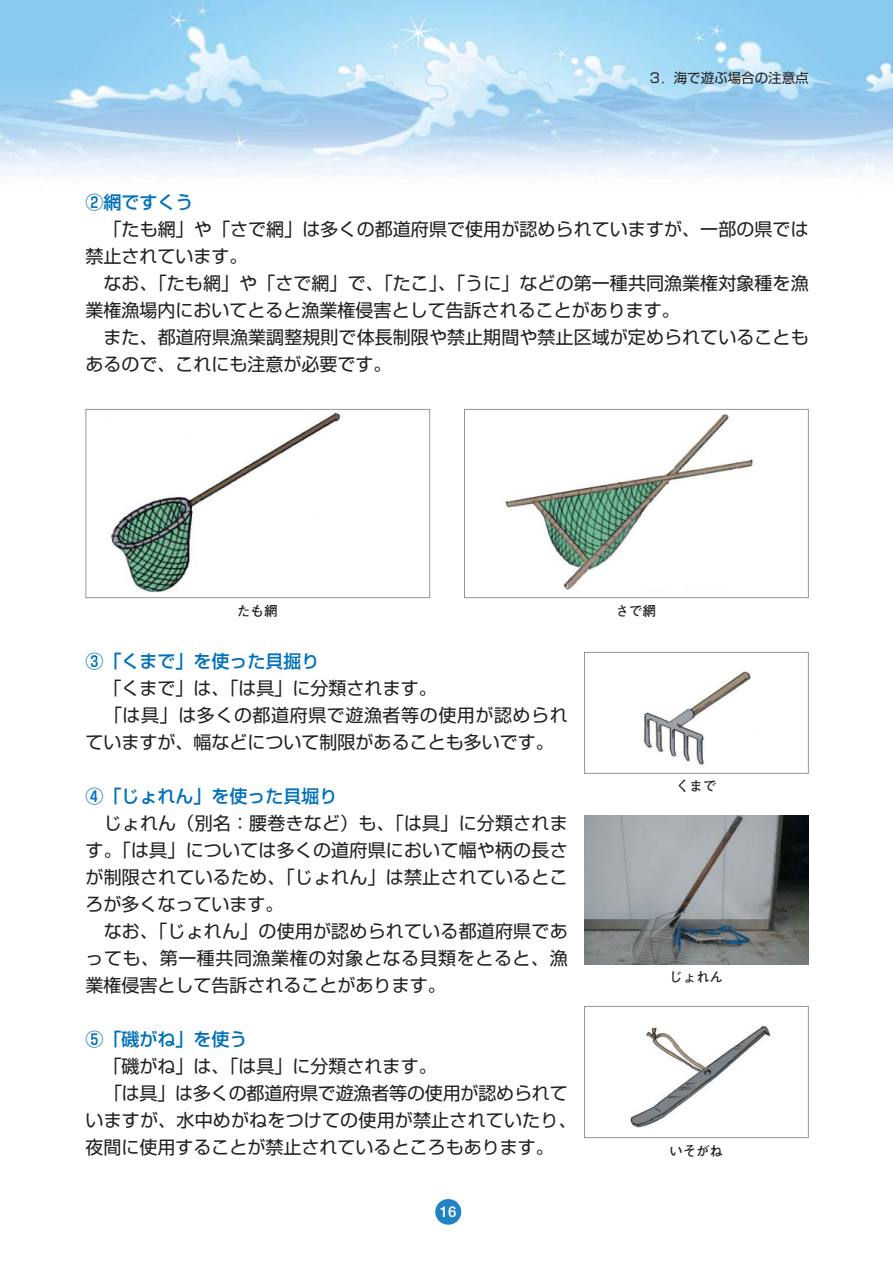
<style>
.page{position:relative;width:893px;height:1263px;background:#fff}
.page>*{position:absolute;margin:0;border:0;box-sizing:border-box;transform-origin:0 0}
.t1{font:18px/27px "Shin Go";letter-spacing:.005em;color:#231f20}
.t2{font:500 18px "Shin Go";color:#0071bc}
.t3{font:18px "Shin Go";letter-spacing:.03em;color:#231f20}
.t4{font:700 15px "Futo Go B101";color:#fff}
.t5{font:700 13.5px "Futo Go B101";color:#231f20}
.t6{font:13.5px "Shin Go";color:#231f20}
</style>
<div class="page">
<img style="left:0;top:0;width:892px;height:179px">
<div style="left:435px;top:1199px;width:26px;height:26px;background:#2183c6;border-radius:50%"></div>
<img style="left:110px;top:411px;width:231px;height:182px">
<div style="left:85px;top:409px;width:345px;height:189px;border:1px solid #939598"></div>
<img style="left:505px;top:413px;width:248px;height:177px">
<div style="left:464px;top:409px;width:344px;height:189px;border:1px solid #939598"></div>
<img style="left:643px;top:671px;width:108px;height:94px">
<div style="left:584px;top:652px;width:224px;height:122px;border:1px solid #939598"></div>
<img style="left:584px;top:816px;width:224px;height:148px">
<img style="left:630px;top:1025px;width:141px;height:103px">
<div style="left:584px;top:1006px;width:224px;height:132px;border:1px solid #939598"></div>
<p class="t6" style="left:650px;top:73px;width:160px">3．海で遊ぶ場合の注意点</p>
<p class="t2" style="left:85px;top:196px;width:109px">②網ですくう</p>
<p class="t1" style="left:85px;top:218px;width:724px;text-indent:18px">「たも網」や「さで網」は多くの都道府県で使用が認められていますが、一部の県では禁止されています。</p>
<p class="t1" style="left:85px;top:272px;width:724px;text-indent:18px">なお、「たも網」や「さで網」で、「たこ」、「うに」などの第一種共同漁業権対象種を漁業権漁場内においてとると漁業権侵害として告訴されることがあります。</p>
<p class="t1" style="left:85px;top:326px;width:724px;text-indent:18px">また、都道府県漁業調整規則で体長制限や禁止期間や禁止区域が定められていることもあるので、これにも注意が必要です。</p>
<p class="t5" style="left:237px;top:606px;width:42px">たも網</p>
<p class="t5" style="left:615px;top:606px;width:42px">さで網</p>
<p class="t2" style="left:85px;top:654px;width:236px">③「くまで」を使った貝掘り</p>
<p class="t1" style="left:103px;top:676px;width:335px">「くまで」は、「は具」に分類されます。</p>
<p class="t3" style="left:104px;top:708px;width:465px">「は具」は多くの都道府県で遊漁者等の使用が認められ</p>
<p class="t1" style="left:85px;top:730px;width:470px">ていますが、幅などについて制限があることも多いです。</p>
<p class="t2" style="left:85px;top:789px;width:253px">④「じょれん」を使った貝堀り</p>
<p class="t1" style="left:85px;top:811px;width:483px;text-align:justify;text-indent:18px">じょれん（別名：腰巻きなど）も、「は具」に分類されます。「は具」については多くの道府県において幅や柄の長さが制限されているため、「じょれん」は禁止されているところが多くなっています。</p>
<p class="t1" style="left:85px;top:919px;width:483px;text-align:justify;text-indent:18px">なお、「じょれん」の使用が認められている都道府県であっても、第一種共同漁業権の対象となる貝類をとると、漁業権侵害として告訴されることがあります。</p>
<p class="t2" style="left:85px;top:1032px;width:164px">⑤「磯がね」を使う</p>
<p class="t1" style="left:103px;top:1054px;width:335px">「磯がね」は、「は具」に分類されます。</p>
<p class="t1" style="left:104px;top:1081px;width:465px">「は具」は多くの都道府県で遊漁者等の使用が認められて</p>
<p class="t1" style="left:85px;top:1108px;width:492px">いますが、水中めがねをつけての使用が禁止されていたり、</p>
<p class="t1" style="left:85px;top:1135px;width:470px">夜間に使用することが禁止されているところもあります。</p>
<p class="t5" style="left:676px;top:781px;width:42px">くまで</p>
<p class="t5" style="left:669px;top:972px;width:55px">じょれん</p>
<p class="t5" style="left:669px;top:1146px;width:55px">いそがね</p>
<p class="t4" style="left:440px;top:1206px;width:18px">16</p>
</div>
